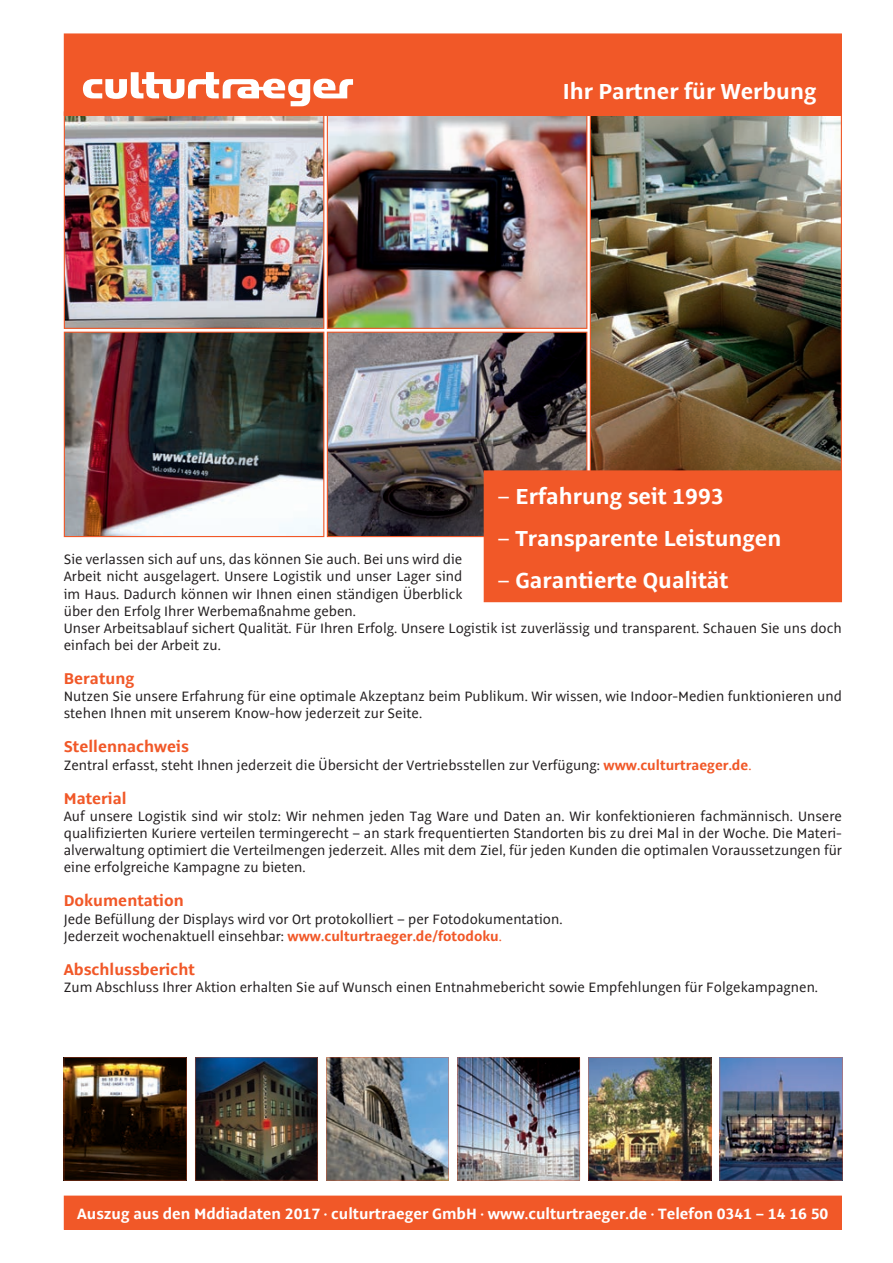
<style>
.page{position:relative;width:893px;height:1263px;background:#fff}
.page>*{position:absolute;margin:0;border:0;box-sizing:border-box;transform-origin:0 0}
.t1{font:700 24px "Alto";color:#fff}
.t2{font:700 17.25px "Alto";color:#f15828}
.t3{font:700 16.5px "Alto";color:#fff}
.t4{font:15px/17.1px "Alto";color:#231f20}
.s1{font-weight:400}
.s2{font-weight:700;color:#f15828}
.s3{color:#f15828}
</style>
<div class="page">
<div style="left:64px;top:1195px;width:778px;height:35px;background:#f15828"></div>
<img style="left:590px;top:116px;width:252px;height:354px">
<img style="left:327px;top:116px;width:260px;height:213px">
<img style="left:64px;top:116px;width:260px;height:213px">
<div style="left:64px;top:33px;width:778px;height:83px;background:#f15828"></div>
<img style="left:64px;top:332px;width:260px;height:205px">
<img style="left:327px;top:332px;width:260px;height:205px">
<svg style="left:83px;top:72px;width:270px;height:34px"></svg>
<div style="left:484px;top:470px;width:358px;height:132px;background:#f15828"></div>
<img style="left:64px;top:1057px;width:122px;height:123px">
<img style="left:195px;top:1057px;width:123px;height:123px">
<svg style="left:326px;top:1057px;width:123px;height:123px;background:#757f86"></svg>
<img style="left:457px;top:1057px;width:123px;height:123px">
<img style="left:588px;top:1057px;width:123px;height:123px">
<img style="left:720px;top:1057px;width:122px;height:123px">
<h1 class="t1" style="left:563px;top:77px;width:255px">Ihr Partner für Werbung</h1>
<h1 class="t1" style="left:498px;top:482px;width:228px"><span class="s1">–</span> Erfahrung seit 1993</h1>
<h1 class="t1" style="left:498px;top:524px;width:285px"><span class="s1">–</span> Transparente Leistungen</h1>
<h1 class="t1" style="left:498px;top:566px;width:232px"><span class="s1">–</span> Garantierte Qualität</h1>
<p class="t4" style="left:64px;top:551px;width:780px">Sie verlassen sich auf uns, das können Sie auch. Bei uns wird die<br>Arbeit nicht ausgelagert. Unsere Logistik und unser Lager sind<br>im Haus. Dadurch können wir Ihnen einen ständigen Überblick<br>über den Erfolg Ihrer Werbemaßnahme geben.<br>Unser Arbeitsablauf sichert Qualität. Für Ihren Erfolg. Unsere Logistik ist zuverlässig und transparent. Schauen Sie uns doch einfach bei der Arbeit zu.</p>
<p class="t2" style="left:64px;top:668px;width:72px">Beratung</p>
<p class="t4" style="left:64px;top:688px;width:780px">Nutzen Sie unsere Erfahrung für eine optimale Akzeptanz beim Publikum. Wir wissen, wie Indoor-Medien funktionieren und stehen Ihnen mit unserem Know-how jederzeit zur Seite.</p>
<p class="t2" style="left:64px;top:737px;width:126px">Stellennachweis</p>
<p class="t4" style="left:64px;top:756px;width:689px">Zentral erfasst, steht Ihnen jederzeit die Übersicht der Vertriebsstellen zur Verfügung: <span class="s2">www.culturtraeger.de</span><span class="s3">.</span></p>
<p class="t2" style="left:64px;top:788px;width:64px">Material</p>
<p class="t4" style="left:64px;top:807px;width:780px;text-align:justify">Auf unsere Logistik sind wir stolz: Wir nehmen jeden Tag Ware und Daten an. Wir konfektionieren fachmännisch. Unsere qualifizierten Kuriere verteilen termingerecht – an stark frequentierten Standorten bis zu drei Mal in der Woche. Die Materi&shy;alverwaltung optimiert die Verteilmengen jederzeit. Alles mit dem Ziel, für jeden Kunden die optimalen Voraussetzungen für eine erfolgreiche Kampagne zu bieten.</p>
<p class="t2" style="left:64px;top:891px;width:122px">Dokumentation</p>
<p class="t4" style="left:64px;top:910px;width:500px">Jede Befüllung der Displays wird vor Ort protokolliert – per Fotodokumentation.<br>Jederzeit wochenaktuell einsehbar: <span class="s2">www.culturtraeger.de/fotodoku</span><span class="s3">.</span></p>
<p class="t2" style="left:64px;top:959px;width:133px">Abschlussbericht</p>
<p class="t4" style="left:64px;top:978px;width:756px">Zum Abschluss Ihrer Aktion erhalten Sie auf Wunsch einen Entnahmebericht sowie Empfehlungen für Folgekampagnen.</p>
<p class="t3" style="left:77px;top:1204px;width:753px">Auszug aus den Mddiadaten 2017 · culturtraeger GmbH · www.culturtraeger.de · Telefon 0341 – 14 16 50</p>
</div>
